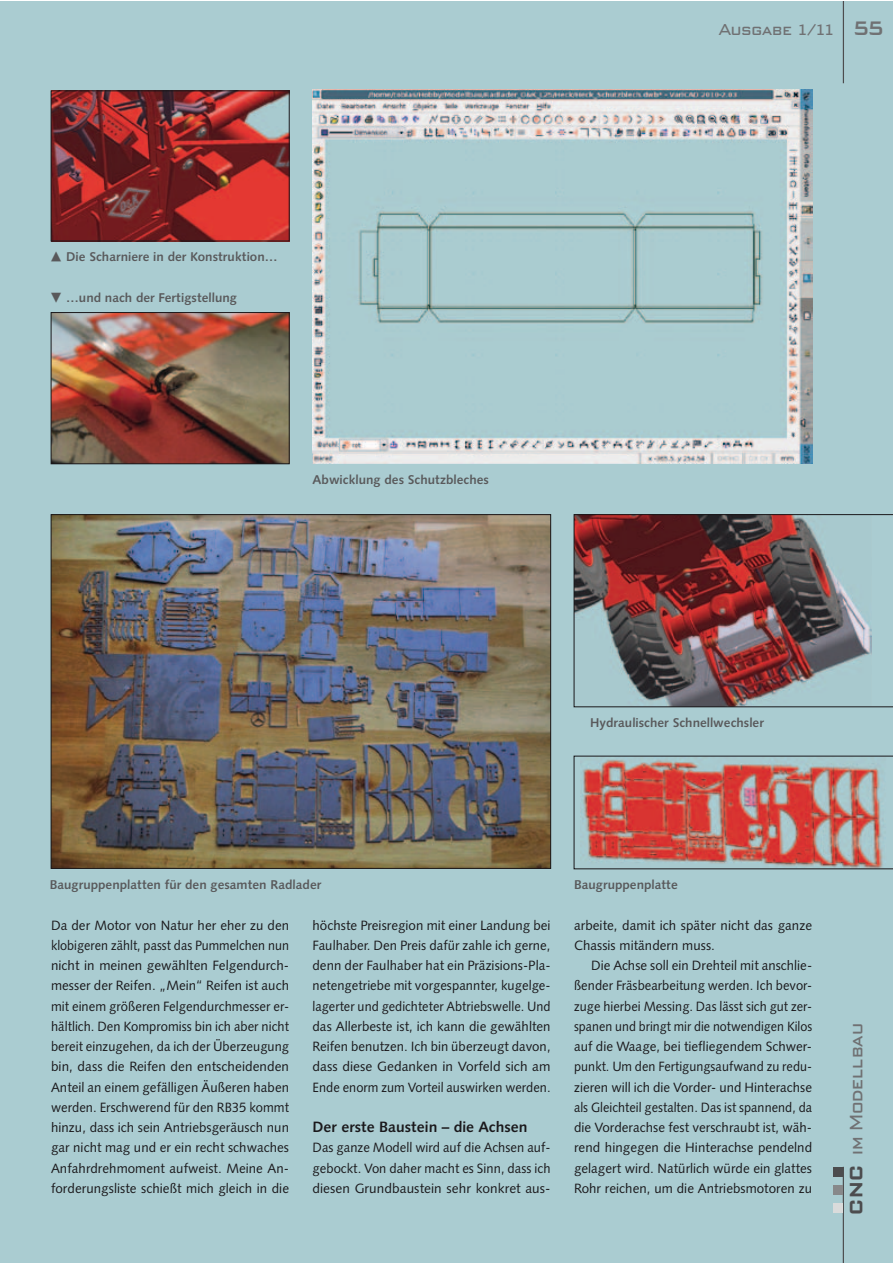
<style>
.page{position:relative;width:893px;height:1263px;background:#fff}
.page>*{position:absolute;margin:0;border:0;box-sizing:border-box;transform-origin:0 0}
.t1{font:18.75px "Bank Gothic EF";color:#707173}
.t2{font:16.5px "Bank Gothic EF";color:#707173}
.t3{font:15px "Humanist 531 BT Bold A";color:#1a181b}
.t4{font:13.5px/20.2px "Humanist 531 BT Roman A";color:#1a181b;text-align:justify}
.t5{font:12.75px "Humanist 531 BT Bold A";color:#59595b}
.s1{font-size:15.75px}
.s2{font-weight:500;font-size:20.25px}
.s3{font-weight:700;color:#4c4c4e}
</style>
<div class="page">
<div style="left:0;top:1px;width:892px;height:1262px;background:#aaccd1"></div>
<hr style="left:843px;top:1167px;width:1px;height:96px;background:#4c4c4e">
<div style="left:833px;top:1167px;width:10px;height:9px;background:#4c4c4e"></div>
<div style="left:833px;top:1185px;width:10px;height:10px;background:#87888a"></div>
<div style="left:833px;top:1203px;width:10px;height:10px;background:#dadbdb"></div>
<hr style="left:843px;top:1px;width:1px;height:82px;background:#4c4c4e">
<img style="left:313px;top:89px;width:499px;height:375px">
<img style="left:53px;top:92px;width:235px;height:147px">
<div style="left:51px;top:90px;width:239px;height:151px;border:1px solid #1a181b"></div>
<img style="left:53px;top:314px;width:235px;height:148px">
<div style="left:51px;top:312px;width:239px;height:152px;border:1px solid #1a181b"></div>
<img style="left:574px;top:514px;width:318px;height:193px">
<svg style="left:574px;top:756px;width:318px;height:113px"></svg>
<img style="left:53px;top:516px;width:496px;height:351px">
<p class="t5" style="left:66px;top:249px;width:213px">Die Scharniere in der Konstruktion…</p>
<p class="t5" style="left:66px;top:289px;width:172px">…und nach der Fertigstellung</p>
<p class="t5" style="left:313px;top:472px;width:178px">Abwicklung des Schutzbleches</p>
<p class="t2" style="left:719px;top:20px;width:167px">Ausgabe <span class="s1">1/11</span> <span class="s2">55</span></p>
<p class="t5" style="left:590px;top:715px;width:175px">Hydraulischer Schnellwechsler</p>
<p class="t5" style="left:50px;top:877px;width:273px">Baugruppenplatten für den gesamten Radlader</p>
<p class="t4" style="left:51px;top:914px;width:240px">Da der Motor von Natur her eher zu den klobigeren zählt, passt das Pummelchen nun nicht in meinen gewählten Felgendurch&shy;messer der Reifen. „Mein“ Reifen ist auch mit einem größeren Felgendurchmesser er&shy;hältlich. Den Kompromiss bin ich aber nicht bereit einzugehen, da ich der Überzeugung bin, dass die Reifen den entscheidenden Anteil an einem gefälligen Äußeren haben werden. Erschwerend für den RB35 kommt hinzu, dass ich sein Antriebsgeräusch nun gar nicht mag und er ein recht schwaches Anfahrdrehmoment aufweist. Meine An&shy;forderungsliste schießt mich gleich in die</p>
<p class="t4" style="left:313px;top:914px;width:240px">höchste Preisregion mit einer Landung bei Faulhaber. Den Preis dafür zahle ich gerne, denn der Faulhaber hat ein Präzisions-Pla&shy;netengetriebe mit vorgespannter, kugelge&shy;lagerter und gedichteter Abtriebswelle. Und das Allerbeste ist, ich kann die gewählten Reifen benutzen. Ich bin überzeugt davon, dass diese Gedanken in Vorfeld sich am Ende enorm zum Vorteil auswirken werden.</p>
<p class="t3" style="left:313px;top:1118px;width:217px">Der erste Baustein – die Achsen</p>
<p class="t4" style="left:313px;top:1137px;width:240px">Das ganze Modell wird auf die Achsen auf&shy;gebockt. Von daher macht es Sinn, dass ich diesen Grundbaustein sehr konkret aus-</p>
<p class="t5" style="left:574px;top:877px;width:105px">Baugruppenplatte</p>
<p class="t4" style="left:574px;top:914px;width:240px">arbeite, damit ich später nicht das ganze<br>Chassis mitändern muss.</p>
<p class="t4" style="left:574px;top:955px;width:240px;text-indent:17px">Die Achse soll ein Drehteil mit anschlie&shy;ßender Fräsbearbeitung werden. Ich bevor&shy;zuge hierbei Messing. Das lässt sich gut zer&shy;spanen und bringt mir die notwendigen Kilos auf die Waage, bei tiefliegendem Schwer&shy;punkt. Um den Fertigungsaufwand zu redu&shy;zieren will ich die Vorder- und Hinterachse als Gleichteil gestalten. Das ist spannend, da die Vorderachse fest verschraubt ist, wäh&shy;rend hingegen die Hinterachse pendelnd gelagert wird. Natürlich würde ein glattes Rohr reichen, um die Antriebsmotoren zu</p>
<h1 class="t1" style="left:845px;top:1215px;width:193px;rotate:-90deg"><span class="s3">CNC</span> im Modellbau</h1>
</div>
